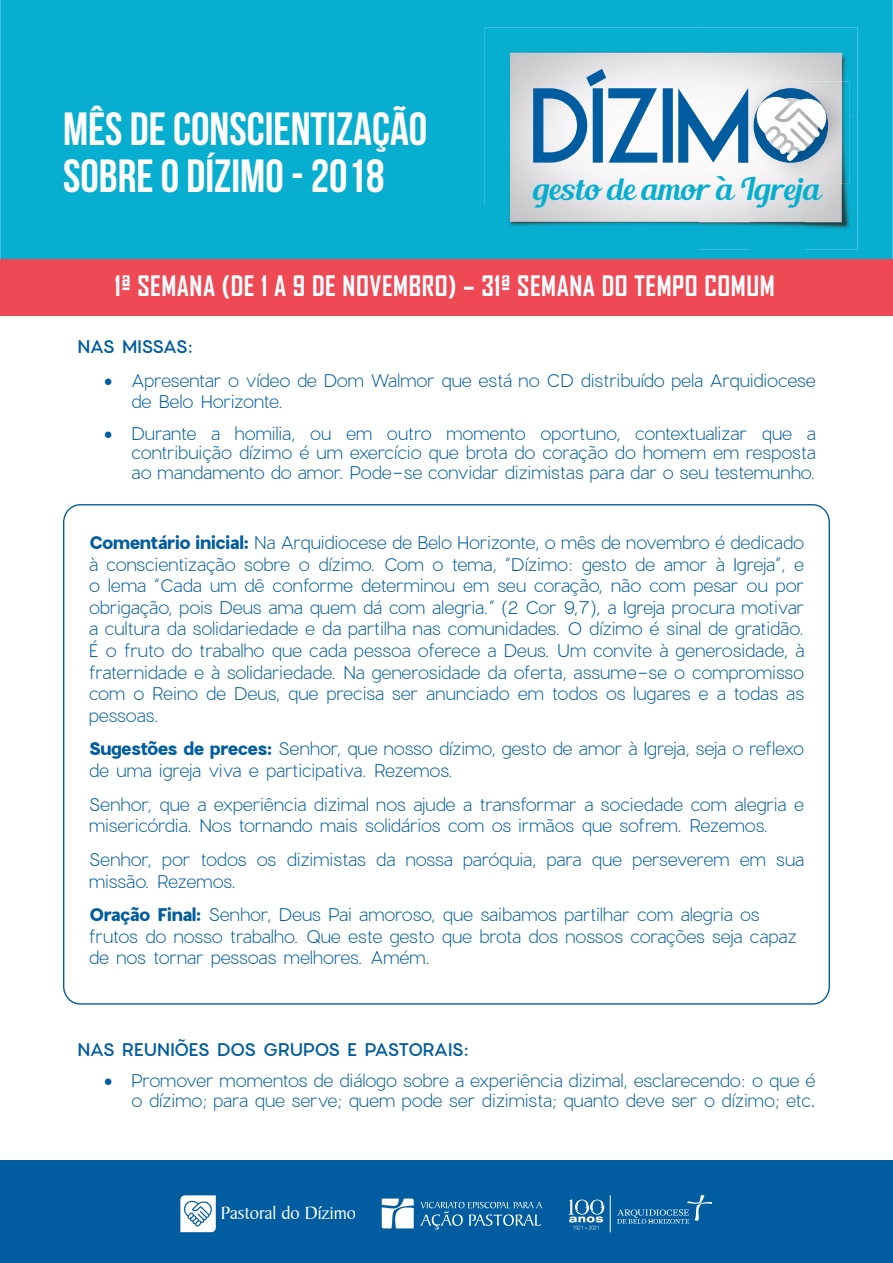
<style>
.page{position:relative;width:893px;height:1263px;background:#fff}
.page>*{position:absolute;margin:0;border:0;box-sizing:border-box;transform-origin:0 0}
.t1{font:700 46.5px/46.2px "Bebas Neue";color:#fff}
.t2{font:30.9px "Blenda Script";color:#07aecf}
.t3{font:700 27px "Agency FB";letter-spacing:.02em;color:#fff}
.t4{font:18.9px "Baker Signet BT";color:#fff}
.t5{font:300 18px/21.6px "Charlevoix Pro";letter-spacing:-.02em;color:#015d9f}
.t6{font:500 18px "Charlevoix Pro";letter-spacing:-.05em;color:#015d9f}
.s1{font-weight:700}
.s2{font-weight:400}
</style>
<div class="page">
<div style="left:0;top:0;width:893px;height:259px;background:#07aecf"></div>
<img style="left:485px;top:28px;width:213px;height:222px">
<img style="left:698px;top:28px;width:160px;height:88px">
<img style="left:698px;top:163px;width:53px;height:87px">
<img style="left:805px;top:116px;width:53px;height:134px">
<img style="left:751px;top:184px;width:54px;height:66px">
<img style="left:741px;top:82px;width:109px;height:102px">
<svg style="left:533px;top:69px;width:295px;height:94px"></svg>
<svg style="left:716px;top:176px;width:10px;height:5px"></svg>
<div style="left:0;top:1161px;width:893px;height:102px;background:#015d9f"></div>
<div style="left:0;top:259px;width:893px;height:57px;background:#ef4956"></div>
<svg style="left:617px;top:1195px;width:95px;height:29px"></svg>
<hr style="left:610px;top:1195px;width:1px;height:37px;background:#fff">
<svg style="left:568px;top:1199px;width:36px;height:30px"></svg>
<svg style="left:180px;top:1195px;width:36px;height:37px"></svg>
<svg style="left:420px;top:1202px;width:122px;height:27px"></svg>
<svg style="left:382px;top:1198px;width:32px;height:30px"></svg>
<h1 class="t1" style="left:63px;top:106px;width:366px">MÊS DE CONSCIENTIZAÇÃO<br>SOBRE O DÍZIMO - 2018</h1>
<h2 class="t2" style="left:533px;top:169px;width:288px">gesto de amor a Igreja</h2>
<h3 class="t3" style="left:114px;top:269px;width:662px">1ª SEMANA (DE 1 A 9 DE NOVEMBRO) – 31ª SEMANA DO TEMPO COMUM</h3>
<p class="t6" style="left:77px;top:335px;width:117px">NAS MISSAS:</p>
<p class="t5" style="left:131px;top:369px;width:686px;text-indent:-27px">• Apresentar o vídeo de Dom Walmor que está no CD distribuído pela Arquidiocese de Belo Horizonte.</p>
<p class="t5" style="left:131px;top:423px;width:686px;line-height:19.5px;text-align:justify;text-indent:-27px">• Durante a homilia, ou em outro momento oportuno, contextualizar que a contribuição dízimo é um exercício que brota do coração do homem em resposta ao mandamento do amor. Pode-se convidar dizimistas para dar o seu testemunho.</p>
<p class="t5" style="left:89px;top:532px;width:717px;text-align:justify"><span class="s1">Comentário inicial:</span> Na Arquidiocese de Belo Horizonte, o mês de novembro é dedicado à conscientização sobre o dízimo. Com o tema, “Dízimo: gesto de amor à Igreja”, e o lema “Cada um dê conforme determinou em seu coração, não com pesar ou por obrigação, pois Deus ama quem dá com alegria.” (2 Cor 9,7), a Igreja procura motivar a cultura da solidariedade e da partilha nas comunidades. O dízimo é sinal de gratidão.<br>É o fruto do trabalho que cada pessoa oferece a Deus. Um convite à generosidade, à fraternidade e à solidariedade. Na generosidade da oferta, assume-se o compromisso com o Reino de Deus, que precisa ser anunciado em todos os lugares e a todas as pessoas.</p>
<p class="t5" style="left:89px;top:738px;width:717px"><span class="s1">Sugestões de preces:</span> Senhor, que nosso dízimo, gesto de amor à Igreja, seja o reflexo de uma igreja viva e participativa. Rezemos.</p>
<p class="t5" style="left:89px;top:793px;width:717px">Senhor, que a experiência dizimal nos ajude a transformar a sociedade com alegria e misericórdia. Nos tornando mais solidários com os irmãos que sofrem. Rezemos.</p>
<p class="t5" style="left:89px;top:849px;width:717px">Senhor, por todos os dizimistas da nossa paróquia, para que perseverem em sua missão. Rezemos.</p>
<p class="t5" style="left:89px;top:904px;width:709px"><span class="s1">Oração Final:</span> Senhor, Deus Pai amoroso, que saibamos partilhar com alegria os frutos do nosso trabalho. Que este gesto que brota dos nossos corações seja capaz de nos tornar pessoas melhores. Amém.</p>
<p class="t6" style="left:77px;top:1037px;width:393px">NAS REUNIÕES DOS GRUPOS E PASTORAIS:</p>
<p class="t5" style="left:104px;top:1071px;width:713px;line-height:19.5px;text-align:right">• Promover momentos de diálogo sobre a experiência dizimal, esclarecendo: o que é o dízimo; para que serve; quem pode ser dizimista; quanto deve ser o dízimo; etc<span class="s2">.</span></p>
<p class="t4" style="left:221px;top:1201px;width:137px">Pastoral do Dízimo</p>
</div>
